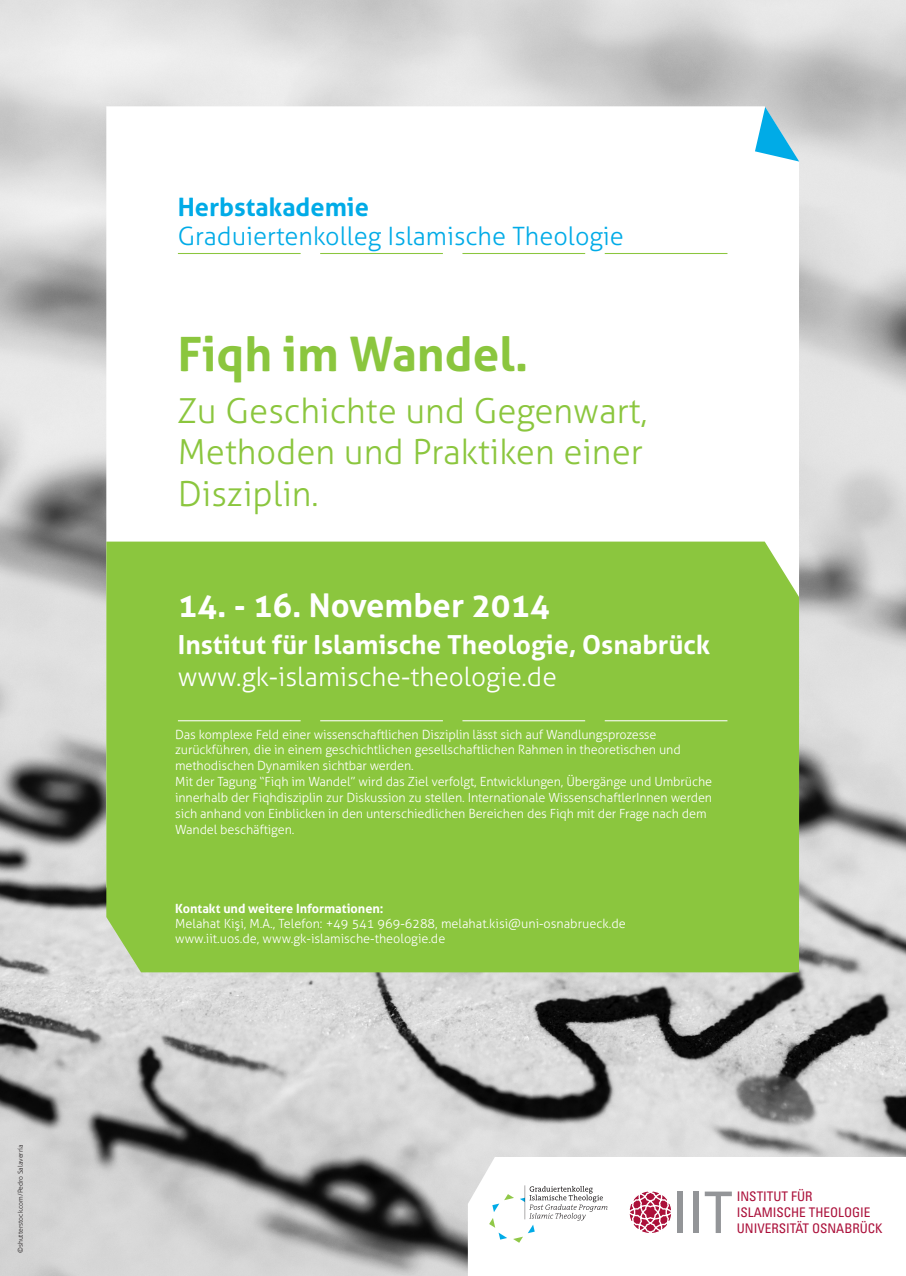
<style>
.page{position:relative;width:906px;height:1276px;background:#fff}
.page>*{position:absolute;margin:0;border:0;box-sizing:border-box;transform-origin:0 0}
.t1{font:condensed 57.38px "Univers LT Std";color:#939598}
.t2{font:700 47.47px "Aller";color:#8bc63e}
.t3{font:300 34.5px "Aller";color:#8bc63e}
.t4{font:700 32.7px "Aller";color:#fff}
.t5{font:700 26.25px/31.5px "Aller";color:#fff}
.t6{font:300 25.28px/28.5px "Aller";color:#00abe7}
.t7{font:condensed 13.2px/15.9px "Univers LT Std";color:#ab103a}
.t8{font:300 12.67px/15.8px "Aller";letter-spacing:-.01em;color:#fff}
.t9{font:300 6.75px "Aller";color:#231f20}
.s1{font-weight:700}
.s2{font-weight:300}
</style>
<div class="page">
<img style="left:0;top:0;width:906px;height:1276px">
<svg style="left:106px;top:106px;width:693px;height:435px"></svg>
<div style="left:106px;top:541px;width:693px;height:431px;background:#8bc63e"></div>
<svg style="left:468px;top:1157px;width:438px;height:119px"></svg>
<svg style="left:628px;top:1187px;width:47px;height:49px"></svg>
<svg style="left:489px;top:1185px;width:118px;height:57px"></svg>
<svg style="left:755px;top:107px;width:44px;height:55px"></svg>
<hr style="left:178px;top:720px;width:123px;height:1px;background:#fff">
<hr style="left:320px;top:720px;width:123px;height:1px;background:#fff">
<hr style="left:462px;top:720px;width:123px;height:1px;background:#fff">
<hr style="left:605px;top:720px;width:122px;height:1px;background:#fff">
<hr style="left:178px;top:253px;width:123px;height:1px;background:#8bc63e">
<hr style="left:320px;top:253px;width:123px;height:1px;background:#8bc63e">
<hr style="left:462px;top:253px;width:123px;height:1px;background:#8bc63e">
<hr style="left:605px;top:253px;width:122px;height:1px;background:#8bc63e">
<p class="t9" style="left:16px;top:1253px;width:110px;rotate:-90deg">©shutterstock.com/Pedro Salaverría</p>
<p class="t6" style="left:178px;top:193px;width:447px"><span class="s1">Herbstakademie<br></span>Graduiertenkolleg Islamische Theologie</p>
<p class="t2" style="left:178px;top:325px;width:352px">Fiqh im Wandel.</p>
<p class="t3" style="left:178px;top:390px;width:471px">Zu Geschichte und Gegenwart,</p>
<p class="t3" style="left:178px;top:431px;width:466px">Methoden und Praktiken einer</p>
<p class="t3" style="left:178px;top:473px;width:142px">Disziplin.</p>
<p class="t4" style="left:178px;top:585px;width:373px">14. - 16. November 2014</p>
<p class="t5" style="left:178px;top:629px;width:534px">Institut für Islamische Theologie, Osnabrück <span class="s2">www.gk-islamische-theologie.de</span></p>
<p class="t8" style="left:175px;top:726px;width:483px">Das komplexe Feld einer wissenschaftlichen Disziplin lässt sich auf Wandlungsprozesse</p>
<p class="t8" style="left:175px;top:742px;width:507px">zurückführen, die in einem geschichtlichen gesellschaftlichen Rahmen in theoretischen und</p>
<p class="t8" style="left:175px;top:758px;width:240px">methodischen Dynamiken sichtbar werden.</p>
<p class="t8" style="left:175px;top:773px;width:538px">Mit der Tagung “Fiqh im Wandel” wird das Ziel verfolgt, Entwicklungen, Übergänge und Umbrüche</p>
<p class="t8" style="left:175px;top:789px;width:538px">innerhalb der Fiqhdisziplin zur Diskussion zu stellen. Internationale WissenschaftlerInnen werden sich anhand von Einblicken in den unterschiedlichen Bereichen des Fiqh mit der Frage nach dem<br>Wandel beschäftigen.</p>
<p class="t8" style="left:175px;top:900px;width:452px;line-height:15.1px"><span class="s1">Kontakt und weitere Informationen:<br></span>Melahat Kişi, M.A., Telefon: +49 541 969-6288, melahat.kisi@uni-osnabrueck.de www.iit.uos.de, www.gk-islamische-theologie.de</p>
<p class="t7" style="left:737px;top:1188px;width:135px">INSTITUT FÜR<br>ISLAMISCHE THEOLOGIE</p>
<p class="t1" style="left:672px;top:1176px;width:62px">IIT</p>
<p class="t7" style="left:737px;top:1220px;width:147px">UNIVERSITÄT OSNABRÜCK</p>
</div>
